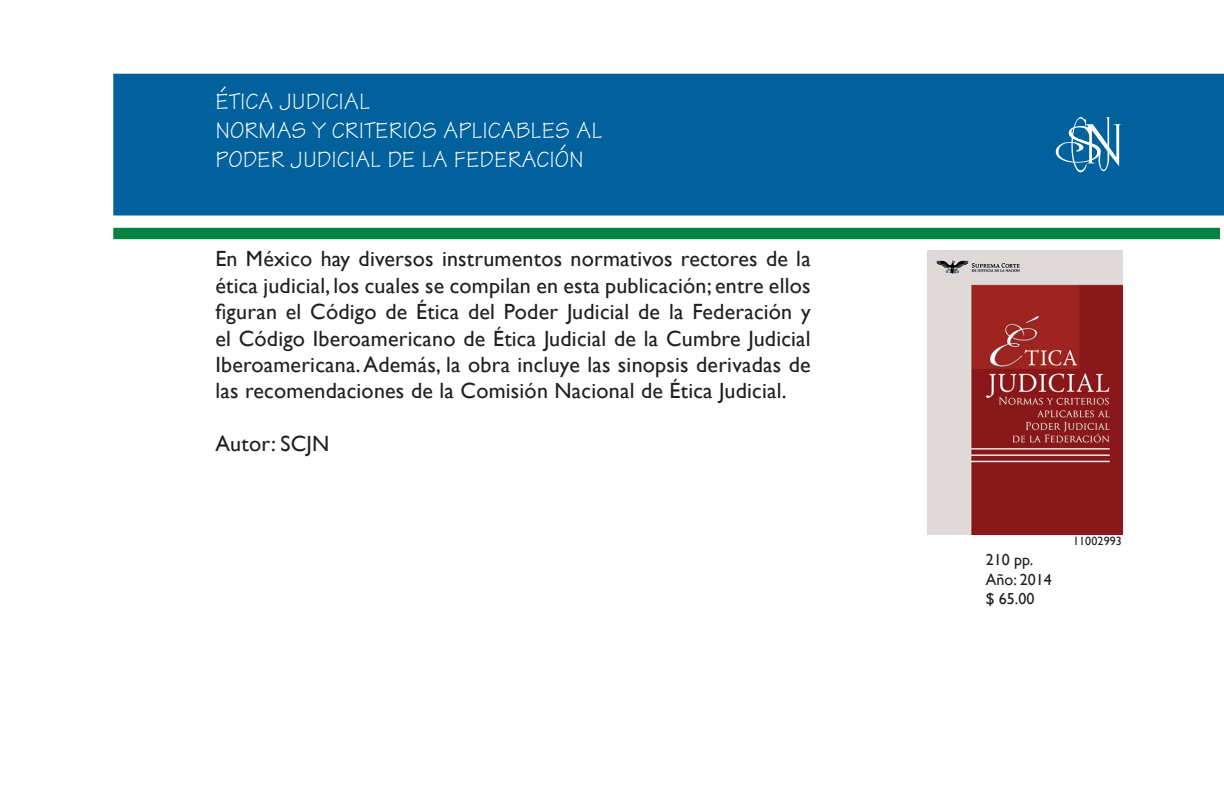
<style>
.page{position:relative;width:1224px;height:792px;background:#fff}
.page>*{position:absolute;margin:0;border:0;box-sizing:border-box;transform-origin:0 0}
.t1{font:24px/28.8px "Technical Plain";color:#fff}
.t2{font:22px/26.4px "Gill Sans";letter-spacing:.01em;color:#231f20;text-align:justify}
.t3{font:16px/19.2px "Gill Sans";color:#231f20}
.t4{font:12px "Gill Sans";letter-spacing:.01em;color:#231f20}
</style>
<div class="page">
<div style="left:113px;top:74px;width:1111px;height:142px;background:#00619d;border:2px solid #00619d"></div>
<div style="left:113px;top:228px;width:1107px;height:11px;background:#008341"></div>
<svg style="left:1056px;top:117px;width:66px;height:55px"></svg>
<img style="left:927px;top:251px;width:195px;height:284px">
<p class="t1" style="left:215px;top:87px;width:389px">ÉTICA JUDICIAL<br>NORMAS Y CRITERIOS APLICABLES AL<br>PODER JUDICIAL DE LA FEDERACIÓN</p>
<p class="t2" style="left:215px;top:246px;width:597px">En México hay diversos instrumentos normativos rectores de la ética judicial, los cuales se compilan en esta publicación; entre ellos figuran el Código de Ética del Poder Judicial de la Federación y el Código Iberoamericano de Ética Judicial de la Cumbre Judicial Iberoamericana. Además, la obra incluye las sinopsis derivadas de las recomendaciones de la Comisión Nacional de Ética Judicial.</p>
<p class="t2" style="left:215px;top:431px;width:116px">Autor: SCJN</p>
<p class="t3" style="left:986px;top:551px;width:67px">210 pp.<br>Año: 2014 $ 65.00</p>
<p class="t4" style="left:1073px;top:534px;width:50px">11002993</p>
</div>
